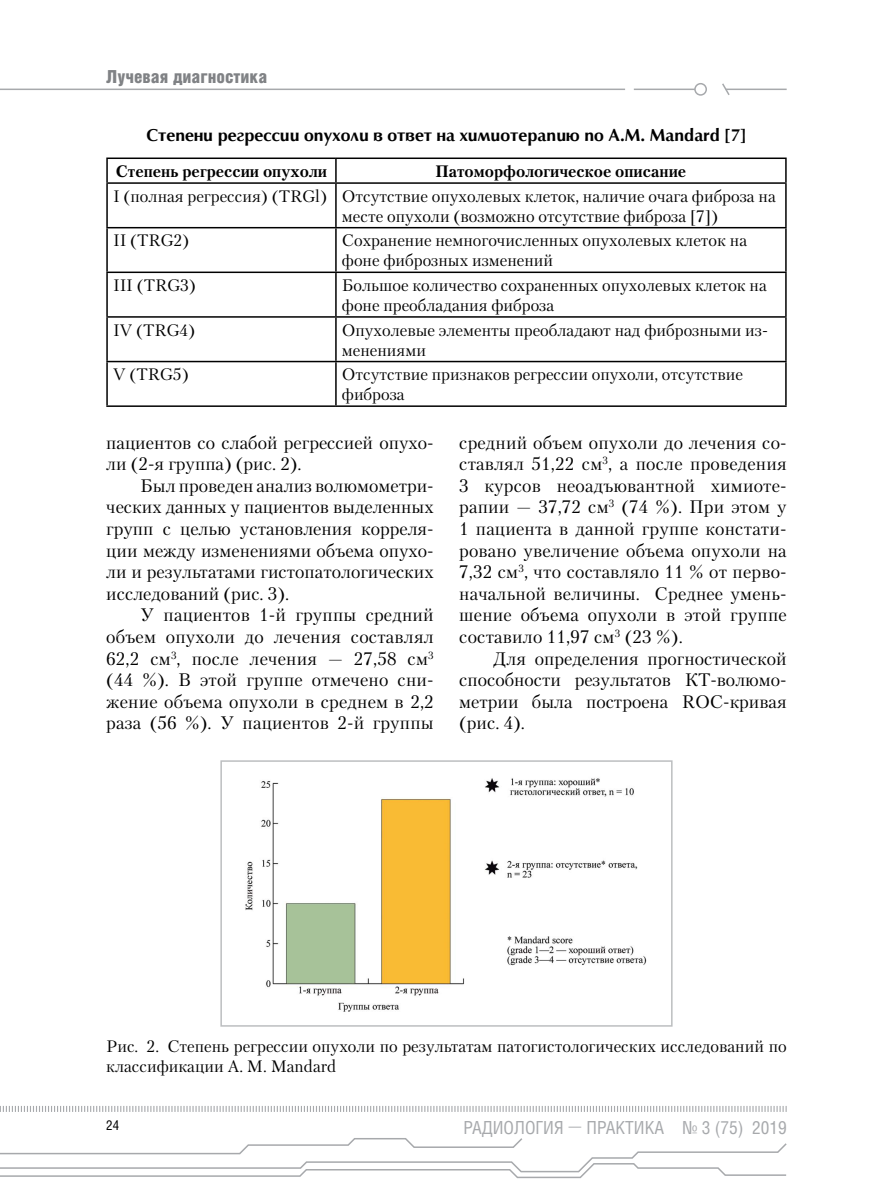
<style>
.page{position:relative;width:893px;height:1191px;background:#fff}
.page>*{position:absolute;margin:0;border:0;box-sizing:border-box;transform-origin:0 0}
.t1{font:18px/21.6px "Petersburg C";color:#000;text-align:justify}
.t2{font:18px "Helios Cond";color:#a7a9ac}
.t3{font:900 18px "Helios Cond";color:#808285}
.t4{font:16.5px/19.8px "Petersburg C";color:#000}
.t5{font:700 16.5px "Opium";color:#000}
.t6{font:700 16.5px "Petersburg C";color:#000}
.t7{font:13.5px "Helios Cond";color:#000}
.s1{font-family:"Petersburg C";font-weight:700}
</style>
<div class="page">
<svg style="left:0;top:1106px;width:787px;height:6px"></svg>
<svg style="left:0;top:1138px;width:787px;height:40px"></svg>
<hr style="left:0;top:89px;width:625px;height:1px;background:#a7a9ac">
<hr style="left:634px;top:89px;width:61px;height:1px;background:#a7a9ac">
<div style="left:694px;top:83px;width:13px;height:13px;border:2px solid #a7a9ac;border-radius:50%"></div>
<hr style="left:725px;top:89px;width:62px;height:1px;background:#a7a9ac">
<svg style="left:722px;top:83px;width:9px;height:12px"></svg>
<hr style="left:106px;top:157px;width:230px;height:2px;background:#000">
<hr style="left:106px;top:159px;width:2px;height:23px;background:#000">
<hr style="left:336px;top:157px;width:451px;height:2px;background:#000">
<hr style="left:335px;top:159px;width:2px;height:23px;background:#000">
<hr style="left:785px;top:159px;width:2px;height:23px;background:#000">
<hr style="left:106px;top:182px;width:230px;height:2px;background:#000">
<hr style="left:106px;top:184px;width:2px;height:43px;background:#000">
<hr style="left:336px;top:182px;width:451px;height:2px;background:#000">
<hr style="left:335px;top:184px;width:2px;height:43px;background:#000">
<hr style="left:785px;top:184px;width:2px;height:43px;background:#000">
<hr style="left:106px;top:227px;width:230px;height:1px;background:#000">
<hr style="left:106px;top:228px;width:2px;height:43px;background:#000">
<hr style="left:336px;top:227px;width:451px;height:1px;background:#000">
<hr style="left:335px;top:228px;width:2px;height:43px;background:#000">
<hr style="left:785px;top:228px;width:2px;height:43px;background:#000">
<hr style="left:106px;top:271px;width:230px;height:2px;background:#000">
<hr style="left:106px;top:273px;width:2px;height:43px;background:#000">
<hr style="left:336px;top:271px;width:451px;height:2px;background:#000">
<hr style="left:335px;top:273px;width:2px;height:43px;background:#000">
<hr style="left:785px;top:273px;width:2px;height:43px;background:#000">
<hr style="left:106px;top:316px;width:230px;height:2px;background:#000">
<hr style="left:106px;top:318px;width:2px;height:43px;background:#000">
<hr style="left:336px;top:316px;width:451px;height:2px;background:#000">
<hr style="left:335px;top:318px;width:2px;height:43px;background:#000">
<hr style="left:785px;top:318px;width:2px;height:43px;background:#000">
<hr style="left:106px;top:361px;width:230px;height:1px;background:#000">
<hr style="left:106px;top:362px;width:2px;height:43px;background:#000">
<hr style="left:336px;top:361px;width:451px;height:1px;background:#000">
<hr style="left:335px;top:362px;width:2px;height:43px;background:#000">
<hr style="left:785px;top:362px;width:2px;height:43px;background:#000">
<hr style="left:106px;top:405px;width:230px;height:2px;background:#000">
<hr style="left:336px;top:405px;width:451px;height:2px;background:#000">
<img style="left:245px;top:778px;width:402px;height:234px">
<div style="left:220px;top:760px;width:453px;height:266px;border:2px solid #bcbec0"></div>
<p class="t3" style="left:106px;top:66px;width:162px">Лучевая диагностика</p>
<p class="t5" style="left:147px;top:123px;width:601px">Степени регрессии опухоли в ответ на химиотерапию по A.M. Mandard [7]</p>
<p class="t6" style="left:116px;top:161px;width:213px">Степень регрессии опухоли</p>
<p class="t6" style="left:436px;top:161px;width:252px">Патоморфологическое описание</p>
<p class="t4" style="left:342px;top:186px;width:435px;text-indent:-229px">I (полная регрессия) (TRGl) Отсутствие опухолевых клеток, наличие очага фиброза на месте опухоли (возможно отсутствие фиброза [7])</p>
<p class="t4" style="left:113px;top:231px;width:78px">II (TRG2)</p>
<p class="t4" style="left:342px;top:231px;width:407px">Сохранение немногочисленных опухолевых клеток на фоне фиброзных изменений</p>
<p class="t4" style="left:113px;top:275px;width:84px">III (TRG3)</p>
<p class="t4" style="left:342px;top:275px;width:426px">Большое количество сохраненных опухолевых клеток на фоне преобладания фиброза</p>
<p class="t4" style="left:113px;top:320px;width:84px">IV (TRG4)</p>
<p class="t4" style="left:342px;top:320px;width:428px">Опухолевые элементы преобладают над фиброзными из&shy;менениями</p>
<p class="t4" style="left:113px;top:364px;width:77px">V (TRG5)</p>
<p class="t4" style="left:342px;top:364px;width:403px">Отсутствие признаков регрессии опухоли, отсутствие фиброза</p>
<p class="t1" style="left:106px;top:431px;width:329px">пациентов со слабой регрессией опухо&shy;ли (2-я группа) (рис. 2).</p>
<p class="t1" style="left:106px;top:474px;width:329px;text-indent:34px">Был проведен анализ волюмометри&shy;ческих данных у пациентов выделенных групп с целью установления корреля&shy;ции между изменениями объема опухо&shy;ли и результатами гистопатологических исследований (рис. 3).</p>
<p class="t1" style="left:106px;top:604px;width:329px;text-indent:34px">У пациентов 1-й группы средний объем опухоли до лечения составлял 62,2 см<sup>3</sup>, после лечения — 27,58 см<sup>3 </sup>(44 %). В этой группе отмечено сни&shy;жение объема опухоли в среднем в 2,2 раза (56 %). У пациентов 2-й группы</p>
<p class="t1" style="left:459px;top:431px;width:329px">средний объем опухоли до лечения со&shy;ставлял 51,22 см<sup>3</sup>, а после проведения 3 курсов неоадъювантной химиоте&shy;рапии — 37,72 см<sup>3</sup> (74 %). При этом у 1 пациента в данной группе констати&shy;ровано увеличение объема опухоли на 7,32 см<sup>3</sup>, что составляло 11 % от перво&shy;начальной величины. Среднее умень&shy;шение объема опухоли в этой группе составило 11,97 см<sup>3</sup> (23 %).</p>
<p class="t1" style="left:459px;top:647px;width:329px;text-align:left;text-indent:34px">Для определения прогностической способности результатов КТ-волюмо&shy;метрии была построена ROC-кривая (рис. 4).</p>
<p class="t4" style="left:106px;top:1036px;width:682px">Рис. 2. Степень регрессии опухоли по результатам патогистологических исследований по классификации A. M. Mandard</p>
<p class="t7" style="left:106px;top:1117px;width:14px">24</p>
<p class="t2" style="left:463px;top:1116px;width:325px">РАДИОЛОГИЯ <span class="s1">—</span> ПРАКТИКА № 3 (75) 2019</p>
</div>
